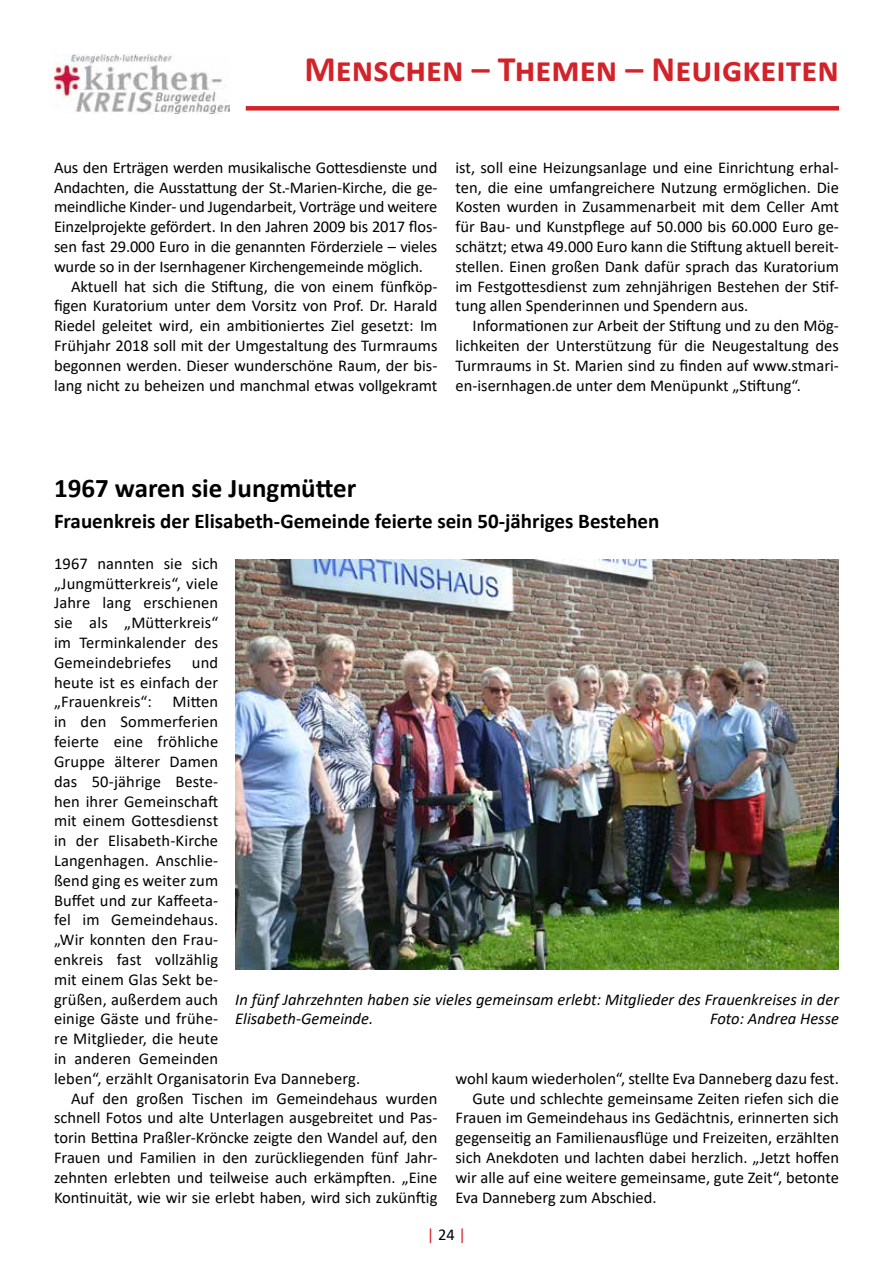
<style>
.page{position:relative;width:893px;height:1263px;background:#fff}
.page>*{position:absolute;margin:0;border:0;box-sizing:border-box;transform-origin:0 0}
.t1{font:700 36px "Calibri";color:#d2232a}
.t2{font:700 27px "Calibri";color:#000}
.t3{font:700 21px "Calibri";color:#000}
.t4{font:16.5px/19.8px "Calibri";color:#000;text-align:justify}
.t5{font:italic 16.5px/19.8px "Calibri";color:#000}
.t6{font:16.5px "Calibri";color:#d2232a}
.s1{color:#000}
</style>
<div class="page">
<img style="left:54px;top:54px;width:176px;height:59px">
<div style="left:246px;top:106px;width:593px;height:5px;background:#d2232a"></div>
<img style="left:235px;top:559px;width:604px;height:411px">
<h1 class="t1" style="left:304px;top:44px;width:536px">Menschen – Themen – Neuigkeiten</h1>
<p class="t4" style="left:54px;top:157px;width:385px">Aus den Erträgen werden musikalische Gottesdienste und</p>
<p class="t4" style="left:54px;top:177px;width:385px">Andachten, die Ausstattung der St.-Marien-Kirche, die ge-</p>
<p class="t4" style="left:54px;top:197px;width:385px">meindliche Kinder- und Jugendarbeit, Vorträge und weitere</p>
<p class="t4" style="left:54px;top:216px;width:385px">Einzelprojekte gefördert. In den Jahren 2009 bis 2017 flos-</p>
<p class="t4" style="left:54px;top:236px;width:385px">sen fast 29.000 Euro in die genannten Förderziele – vieles</p>
<p class="t4" style="left:54px;top:256px;width:371px">wurde so in der Isernhagener Kirchengemeinde möglich.</p>
<p class="t4" style="left:71px;top:276px;width:368px">Aktuell hat sich die Stiftung, die von einem fünfköp-</p>
<p class="t4" style="left:54px;top:296px;width:385px">figen Kuratorium unter dem Vorsitz von Prof. Dr. Harald</p>
<p class="t4" style="left:54px;top:315px;width:385px">Riedel geleitet wird, ein ambitioniertes Ziel gesetzt: Im</p>
<p class="t4" style="left:54px;top:335px;width:385px">Frühjahr 2018 soll mit der Umgestaltung des Turmraums</p>
<p class="t4" style="left:54px;top:355px;width:385px">begonnen werden. Dieser wunderschöne Raum, der bis-</p>
<p class="t4" style="left:54px;top:375px;width:385px">lang nicht zu beheizen und manchmal etwas vollgekramt</p>
<p class="t4" style="left:455px;top:157px;width:385px">ist, soll eine Heizungsanlage und eine Einrichtung erhal&shy;ten, die eine umfangreichere Nutzung ermöglichen. Die Kosten wurden in Zusammenarbeit mit dem Celler Amt für Bau- und Kunstpflege auf 50.000 bis 60.000 Euro ge&shy;schätzt; etwa 49.000 Euro kann die Stiftung aktuell bereit&shy;stellen. Einen großen Dank dafür sprach das Kuratorium im Festgottesdienst zum zehnjährigen Bestehen der Stif&shy;tung allen Spenderinnen und Spendern aus.</p>
<p class="t4" style="left:455px;top:315px;width:385px;text-indent:17px">Informationen zur Arbeit der Stiftung und zu den Mög&shy;lichkeiten der Unterstützung für die Neugestaltung des Turmraums in St. Marien sind zu finden auf www.stmari&shy;en-isernhagen.de unter dem Menüpunkt „Stiftung“.</p>
<h2 class="t2" style="left:54px;top:468px;width:304px">1967 waren sie Jungmütter</h2>
<p class="t3" style="left:54px;top:506px;width:607px">Frauenkreis der Elisabeth-Gemeinde feierte sein 50-jähriges Bestehen</p>
<p class="t4" style="left:54px;top:553px;width:166px">1967 nannten sie sich „Jungmütterkreis“, viele Jahre lang erschienen sie als „Mütterkreis“ im Terminkalender des Gemeindebriefes</p>
<p class="t4" style="left:192px;top:652px;width:28px">und</p>
<p class="t4" style="left:54px;top:672px;width:166px">heute ist es einfach der</p>
<p class="t4" style="left:54px;top:692px;width:166px">„Frauenkreis“: Mitten</p>
<p class="t4" style="left:54px;top:711px;width:166px">in den Sommerferien</p>
<p class="t4" style="left:54px;top:731px;width:166px">feierte eine fröhliche</p>
<p class="t4" style="left:54px;top:751px;width:166px">Gruppe älterer Damen</p>
<p class="t4" style="left:54px;top:771px;width:166px">das 50-jährige Beste-</p>
<p class="t4" style="left:54px;top:791px;width:166px">hen ihrer Gemeinschaft</p>
<p class="t4" style="left:54px;top:810px;width:166px">mit einem Gottesdienst</p>
<p class="t4" style="left:54px;top:830px;width:166px">in der Elisabeth-Kirche</p>
<p class="t4" style="left:54px;top:850px;width:166px">Langenhagen. Anschlie-</p>
<p class="t4" style="left:54px;top:870px;width:166px">ßend ging es weiter zum</p>
<p class="t4" style="left:54px;top:890px;width:166px">Buffet und zur Kaffeeta-</p>
<p class="t4" style="left:54px;top:909px;width:166px">fel im Gemeindehaus.</p>
<p class="t4" style="left:54px;top:929px;width:166px">„Wir konnten den Frau-</p>
<p class="t4" style="left:54px;top:949px;width:166px">enkreis fast vollzählig</p>
<p class="t4" style="left:54px;top:969px;width:166px">mit einem Glas Sekt be-</p>
<p class="t4" style="left:54px;top:989px;width:166px">grüßen, außerdem auch</p>
<p class="t4" style="left:54px;top:1008px;width:166px">einige Gäste und frühe-</p>
<p class="t4" style="left:54px;top:1028px;width:166px">re Mitglieder, die heute</p>
<p class="t4" style="left:54px;top:1048px;width:166px">in anderen Gemeinden</p>
<p class="t4" style="left:54px;top:1068px;width:308px">leben“, erzählt Organisatorin Eva Danneberg.</p>
<p class="t4" style="left:71px;top:1088px;width:368px">Auf den großen Tischen im Gemeindehaus wurden</p>
<p class="t4" style="left:54px;top:1107px;width:385px">schnell Fotos und alte Unterlagen ausgebreitet und Pas-</p>
<p class="t4" style="left:54px;top:1127px;width:385px">torin Bettina Praßler-Kröncke zeigte den Wandel auf, den</p>
<p class="t4" style="left:54px;top:1147px;width:385px">Frauen und Familien in den zurückliegenden fünf Jahr-</p>
<p class="t4" style="left:54px;top:1167px;width:385px">zehnten erlebten und teilweise auch erkämpften. „Eine</p>
<p class="t4" style="left:54px;top:1187px;width:385px">Kontinuität, wie wir sie erlebt haben, wird sich zukünftig</p>
<p class="t5" style="left:235px;top:988px;width:605px">In fünf Jahrzehnten haben sie vieles gemeinsam erlebt: Mitglieder des Frauenkreises in der<br>Elisabeth-Gemeinde.</p>
<p class="t5" style="left:710px;top:1008px;width:130px">Foto: Andrea Hesse</p>
<p class="t4" style="left:455px;top:1068px;width:385px">wohl kaum wiederholen“, stellte Eva Danneberg dazu fest.</p>
<p class="t4" style="left:472px;top:1088px;width:368px">Gute und schlechte gemeinsame Zeiten riefen sich die</p>
<p class="t4" style="left:455px;top:1107px;width:385px">Frauen im Gemeindehaus ins Gedächtnis, erinnerten sich</p>
<p class="t4" style="left:455px;top:1127px;width:385px">gegenseitig an Familienausflüge und Freizeiten, erzählten</p>
<p class="t4" style="left:455px;top:1147px;width:385px">sich Anekdoten und lachten dabei herzlich. „Jetzt hoffen</p>
<p class="t4" style="left:455px;top:1167px;width:385px">wir alle auf eine weitere gemeinsame, gute Zeit“, betonte</p>
<p class="t4" style="left:455px;top:1187px;width:203px">Eva Danneberg zum Abschied.</p>
<p class="t6" style="left:427px;top:1223px;width:41px">| <span class="s1">24</span> |</p>
</div>
